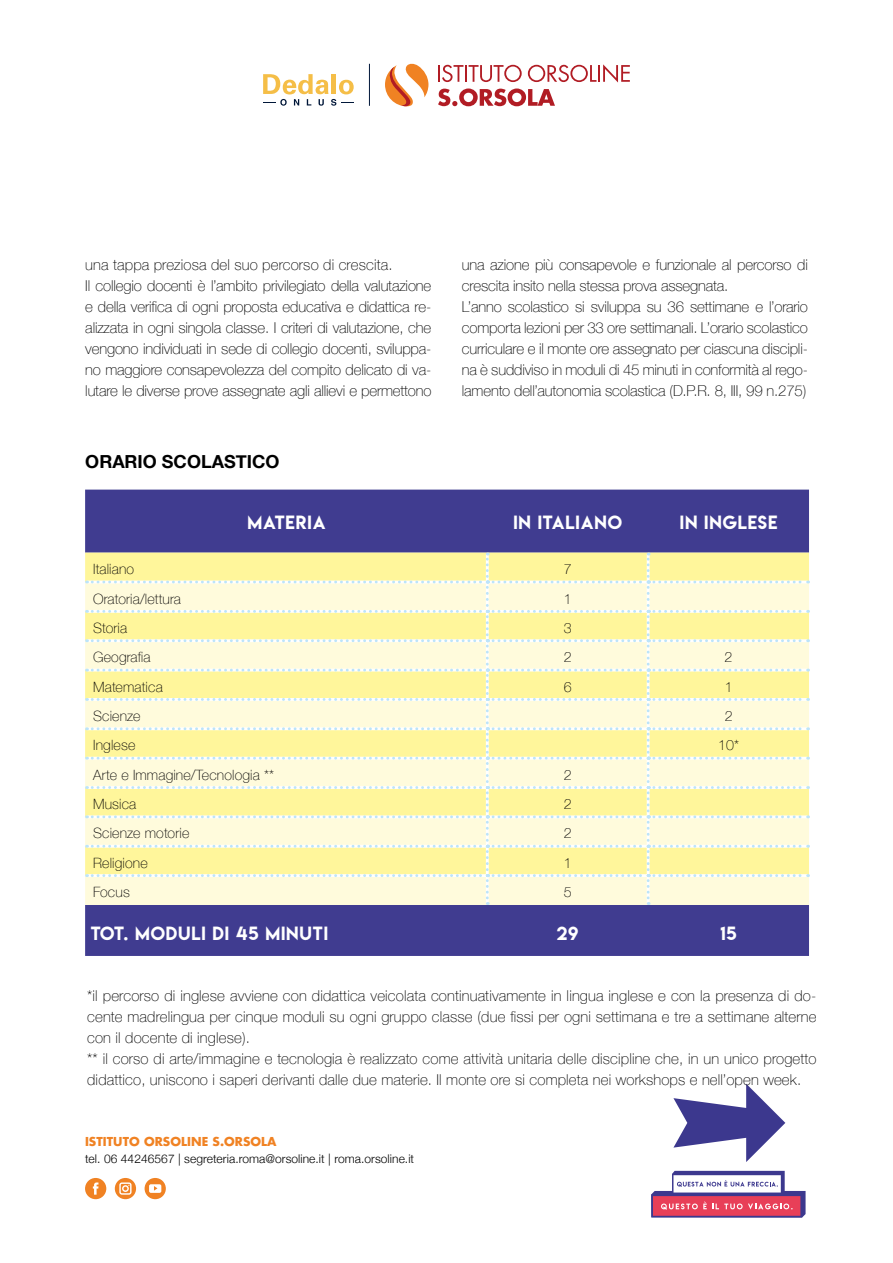
<style>
.page{position:relative;width:893px;height:1263px;background:#fff}
.page>*{position:absolute;margin:0;border:0;box-sizing:border-box;transform-origin:0 0}
.t1{font:700 18px "Helvetica Neue";color:#000}
.t2{font:16.95px "Lemon Milk";letter-spacing:.05em;color:#fff}
.t3{font:100 15px/21px "Helvetica Neue";letter-spacing:-.01em;color:#000}
.t4{font:100 15px/21px "Helvetica Neue";letter-spacing:.01em;color:#000}
.t5{font:100 14.25px "Helvetica Neue";letter-spacing:.01em;color:#000}
.t6{font:300 12px "Helvetica Neue";letter-spacing:.005em;color:#000}
.t7{font:700 12px "Futura CE";letter-spacing:.005em;color:#f08223}
</style>
<div class="page">
<hr style="left:369px;top:64px;width:1px;height:42px;background:#001739">
<svg style="left:263px;top:74px;width:91px;height:32px"></svg>
<svg style="left:438px;top:64px;width:192px;height:42px"></svg>
<svg style="left:385px;top:63px;width:43px;height:43px"></svg>
<div style="left:115px;top:1178px;width:21px;height:21px;background:#f08223;border-radius:50%"></div>
<svg style="left:119px;top:1182px;width:13px;height:13px"></svg>
<div style="left:85px;top:1178px;width:21px;height:21px;background:#f08223;border-radius:50%"></div>
<svg style="left:93px;top:1182px;width:5px;height:12px"></svg>
<div style="left:145px;top:1178px;width:21px;height:21px;background:#f08223;border-radius:50%"></div>
<svg style="left:149px;top:1184px;width:12px;height:9px"></svg>
<svg style="left:651px;top:1171px;width:154px;height:46px"></svg>
<svg style="left:673px;top:1084px;width:112px;height:78px"></svg>
<div style="left:85px;top:490px;width:724px;height:466px;background:#403c90"></div>
<svg style="left:87px;top:553px;width:722px;height:352px;background:#fcf8c1"></svg>
<p class="t3" style="left:85px;top:254px;width:348px">una tappa preziosa del suo percorso di crescita.<br>Il collegio docenti è l’ambito privilegiato della valutazione e della verifica di ogni proposta educativa e didattica re&shy;alizzata in ogni singola classe. I criteri di valutazione, che vengono individuati in sede di collegio docenti, sviluppa&shy;no maggiore consapevolezza del compito delicato di va&shy;lutare le diverse prove assegnate agli allievi e permettono</p>
<p class="t1" style="left:85px;top:448px;width:196px">ORARIO SCOLASTICO</p>
<p class="t3" style="left:462px;top:254px;width:348px">una azione più consapevole e funzionale al percorso di crescita insito nella stessa prova assegnata.<br>L’anno scolastico si sviluppa su 36 settimane e l’orario comporta lezioni per 33 ore settimanali. L’orario scolastico curriculare e il monte ore assegnato per ciascuna discipli&shy;na è suddiviso in moduli di 45 minuti in conformità al rego&shy;lamento dell’autonomia scolastica (D.P.R. 8, III, 99 n.275)</p>
<p class="t2" style="left:247px;top:510px;width:80px">MATERIA</p>
<p class="t2" style="left:513px;top:510px;width:110px">IN ITALIANO</p>
<p class="t2" style="left:680px;top:510px;width:99px">IN INGLESE</p>
<p class="t5" style="left:93px;top:558px;width:43px">Italiano</p>
<p class="t5" style="left:564px;top:558px;width:9px">7</p>
<p class="t5" style="left:93px;top:588px;width:89px">Oratoria/lettura</p>
<p class="t5" style="left:564px;top:588px;width:9px">1</p>
<p class="t5" style="left:93px;top:617px;width:36px">Storia</p>
<p class="t5" style="left:564px;top:617px;width:9px">3</p>
<p class="t5" style="left:93px;top:646px;width:59px">Geografia</p>
<p class="t5" style="left:564px;top:646px;width:9px">2</p>
<p class="t5" style="left:725px;top:646px;width:9px">2</p>
<p class="t5" style="left:93px;top:676px;width:71px">Matematica</p>
<p class="t5" style="left:564px;top:676px;width:9px">6</p>
<p class="t5" style="left:725px;top:676px;width:9px">1</p>
<p class="t5" style="left:93px;top:705px;width:49px">Scienze</p>
<p class="t5" style="left:725px;top:705px;width:9px">2</p>
<p class="t5" style="left:93px;top:734px;width:44px">Inglese</p>
<p class="t5" style="left:718px;top:734px;width:23px">10*</p>
<p class="t5" style="left:93px;top:764px;width:183px">Arte e Immagine/Tecnologia **</p>
<p class="t5" style="left:564px;top:764px;width:9px">2</p>
<p class="t5" style="left:93px;top:793px;width:45px">Musica</p>
<p class="t5" style="left:564px;top:793px;width:9px">2</p>
<p class="t5" style="left:93px;top:822px;width:98px">Scienze motorie</p>
<p class="t5" style="left:564px;top:822px;width:9px">2</p>
<p class="t5" style="left:93px;top:852px;width:56px">Religione</p>
<p class="t5" style="left:564px;top:852px;width:9px">1</p>
<p class="t5" style="left:93px;top:881px;width:38px">Focus</p>
<p class="t5" style="left:564px;top:881px;width:9px">5</p>
<p class="t2" style="left:91px;top:921px;width:239px">TOT. MODULI DI 45 MINUTI</p>
<p class="t2" style="left:557px;top:921px;width:23px">29</p>
<p class="t2" style="left:720px;top:921px;width:18px">15</p>
<p class="t4" style="left:87px;top:984px;width:731px">*il percorso di inglese avviene con didattica veicolata continuativamente in lingua inglese e con la presenza di do&shy;cente madrelingua per cinque moduli su ogni gruppo classe (due fissi per ogni settimana e tre a settimane alterne con il docente di inglese).<br>** il corso di arte/immagine e tecnologia è realizzato come attività unitaria delle discipline che, in un unico progetto didattico, uniscono i saperi derivanti dalle due materie. Il monte ore si completa nei workshops e nell’open week.</p>
<p class="t7" style="left:85px;top:1133px;width:193px">ISTITUTO ORSOLINE S.ORSOLA</p>
<p class="t6" style="left:85px;top:1149px;width:331px">tel. 06 44246567 | segreteria.roma@orsoline.it | roma.orsoline.it</p>
</div>
